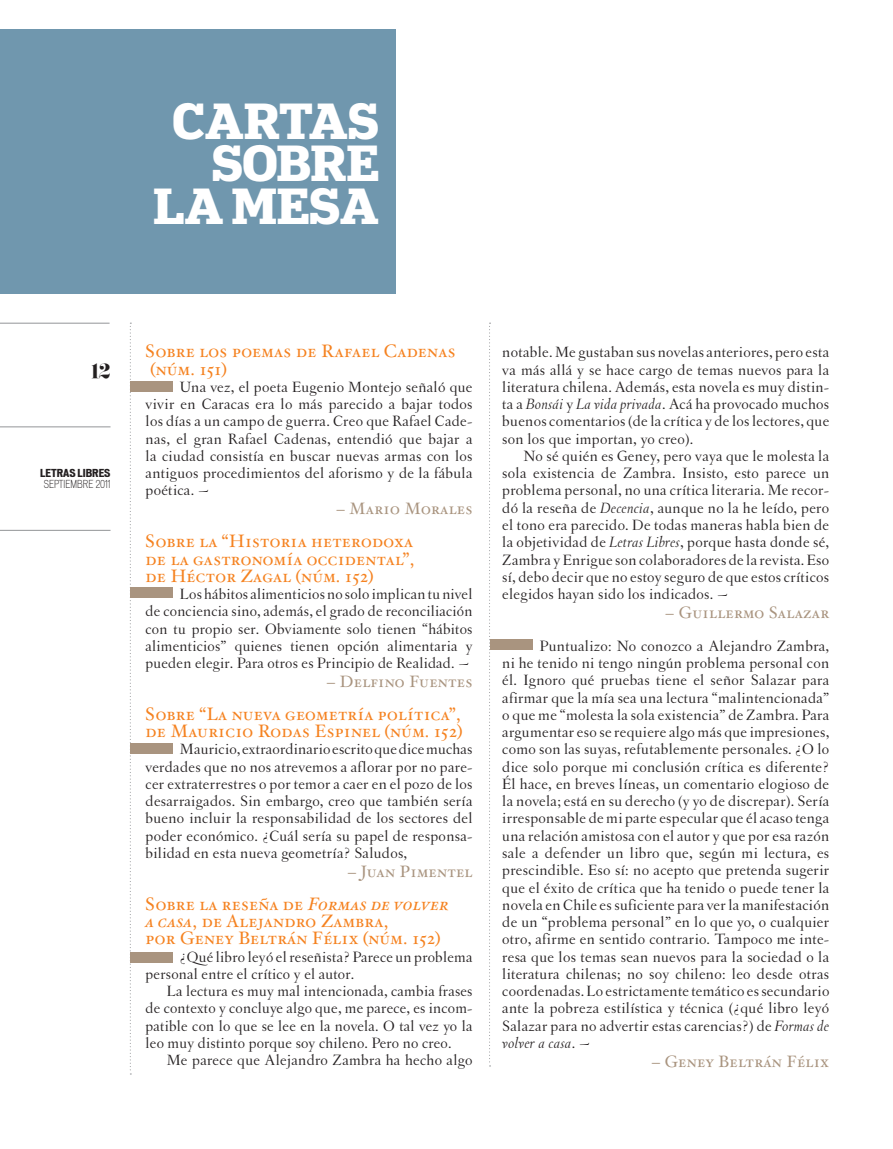
<style>
.page{position:relative;width:893px;height:1149px;background:#fff}
.page>*{position:absolute;margin:0;border:0;box-sizing:border-box;transform-origin:0 0}
.t1{font:700 48px/42px "Popular";letter-spacing:-.005em;color:#fff;text-align:right}
.t2{font:18px/17.2px "Hoefler Txt Roman SC";letter-spacing:.015em;color:#f58220}
.t3{font:18px "Eloquent JF";color:#231f20}
.t4{font:16.5px "Hoefler Txt Roman SC";letter-spacing:.015em;color:#a9947f}
.t5{font:15.75px/17.2px "Letras Oldstyle";letter-spacing:.02em;color:#231f20;text-align:justify}
.t6{font:300 condensed 10.5px "Vonnes";color:#231f20}
.t7{font:700 expanded 10.5px "Vonnes";color:#231f20}
.s1{font-family:"Hoefler Txt SC Italic"}
.s2{font-style:italic}
</style>
<div class="page">
<div style="left:0;top:29px;width:395px;height:265px;background:#7097ae"></div>
<hr style="left:0;top:426px;width:111px;height:1px;background:#939598">
<hr style="left:0;top:530px;width:111px;height:1px;background:#939598">
<hr style="left:0;top:323px;width:110px;height:1px;background:#939598">
<svg style="left:489px;top:322px;width:2px;height:744px"></svg>
<svg style="left:130px;top:322px;width:1px;height:752px"></svg>
<div style="left:130px;top:381px;width:42px;height:11px;background:#a9947f"></div>
<div style="left:130px;top:587px;width:42px;height:10px;background:#a9947f"></div>
<div style="left:130px;top:743px;width:42px;height:10px;background:#a9947f"></div>
<div style="left:130px;top:951px;width:42px;height:10px;background:#a9947f"></div>
<div style="left:490px;top:639px;width:42px;height:10px;background:#a9947f"></div>
<h1 class="t1" style="left:153px;top:99px;width:227px">CARTAS<br>SOBRE<br>LA MESA</h1>
<p class="t3" style="left:91px;top:359px;width:21px">12</p>
<p class="t7" style="left:40px;top:466px;width:72px">LETRAS LIBRES</p>
<p class="t6" style="left:44px;top:477px;width:68px">SEPTIEMBRE 2011</p>
<p class="t2" style="left:146px;top:342px;width:311px">Sobre los poemas de Rafael Cadenas (núm. 151)</p>
<p class="t5" style="left:146px;top:378px;width:328px;text-indent:34px">Una vez, el poeta Eugenio Montejo señaló que vivir en Caracas era lo más parecido a bajar todos los días a un campo de guerra. Creo que Rafael Cade&shy;nas, el gran Rafael Cadenas, entendió que bajar a la ciudad consistía en buscar nuevas armas con los antiguos procedimientos del aforismo y de la fábula poética. ~</p>
<p class="t4" style="left:337px;top:498px;width:137px">– Mario Morales</p>
<p class="t2" style="left:146px;top:532px;width:270px;text-align:justify">Sobre la “Historia heterodoxa de la gastronomía occidental”, de Héctor Zagal (núm. 152)</p>
<p class="t5" style="left:146px;top:585px;width:328px;text-indent:34px">Los hábitos alimenticios no solo implican tu nivel de conciencia sino, además, el grado de reconciliación con tu propio ser. Obviamente solo tienen “hábitos alimenticios” quienes tienen opción alimentaria y pueden elegir. Para otros es Principio de Realidad. ~</p>
<p class="t4" style="left:327px;top:670px;width:147px">– Delfino Fuentes</p>
<p class="t2" style="left:146px;top:704px;width:319px">Sobre “La nueva geometría política”, de Mauricio Rodas Espinel (núm. 152)</p>
<p class="t5" style="left:146px;top:740px;width:328px;text-indent:34px">Mauricio, extraordinario escrito que dice muchas verdades que no nos atrevemos a aflorar por no pare&shy;cer extraterrestres o por temor a caer en el pozo de los desarraigados. Sin embargo, creo que también sería bueno incluir la responsabilidad de los sectores del poder económico. ¿Cuál sería su papel de responsa&shy;bilidad en esta nueva geometría? Saludos,</p>
<p class="t4" style="left:348px;top:860px;width:126px">– Juan Pimentel</p>
<p class="t2" style="left:146px;top:894px;width:304px">Sobre la reseña de <span class="s1">Formas de volver a casa</span>, de Alejandro Zambra,<br>por Geney Beltrán Félix (núm. 152)</p>
<p class="t5" style="left:146px;top:947px;width:328px;text-indent:34px">¿Qué libro leyó el reseñista? Parece un problema personal entre el crítico y el autor.</p>
<p class="t5" style="left:146px;top:982px;width:328px;text-indent:21px">La lectura es muy mal intencionada, cambia frases de contexto y concluye algo que, me parece, es incom&shy;patible con lo que se lee en la novela. O tal vez yo la leo muy distinto porque soy chileno. Pero no creo.</p>
<p class="t5" style="left:167px;top:1051px;width:307px">Me parece que Alejandro Zambra ha hecho algo</p>
<p class="t5" style="left:502px;top:343px;width:328px">notable. Me gustaban sus novelas anteriores, pero esta va más allá y se hace cargo de temas nuevos para la literatura chilena. Además, esta novela es muy distin&shy;ta a <span class="s2">Bonsái</span> y <span class="s2">La vida privada</span>. Acá ha provocado muchos buenos comentarios (de la crítica y de los lectores, que son los que importan, yo creo).</p>
<p class="t5" style="left:502px;top:447px;width:328px;text-indent:21px">No sé quién es Geney, pero vaya que le molesta la sola existencia de Zambra. Insisto, esto parece un problema personal, no una crítica literaria. Me recor&shy;dó la reseña de <span class="s2">Decencia</span>, aunque no la he leído, pero el tono era parecido. De todas maneras habla bien de la objetividad de <span class="s2">Letras Libres</span>, porque hasta donde sé, Zambra y Enrigue son colaboradores de la revista. Eso sí, debo decir que no estoy seguro de que estos críticos elegidos hayan sido los indicados. ~</p>
<p class="t4" style="left:666px;top:601px;width:165px">– Guillermo Salazar</p>
<p class="t5" style="left:502px;top:637px;width:329px;text-indent:38px">Puntualizo: No conozco a Alejandro Zambra, ni he tenido ni tengo ningún problema personal con él. Ignoro qué pruebas tiene el señor Salazar para afirmar que la mía sea una lectura “malintencionada” o que me “molesta la sola existencia” de Zambra. Para argumentar eso se requiere algo más que impresiones, como son las suyas, refutablemente personales. ¿O lo dice solo porque mi conclusión crítica es diferente?<br>Él hace, en breves líneas, un comentario elogioso de la novela; está en su derecho (y yo de discrepar). Sería irresponsable de mi parte especular que él acaso tenga una relación amistosa con el autor y que por esa razón sale a defender un libro que, según mi lectura, es prescindible. Eso sí: no acepto que pretenda sugerir que el éxito de crítica que ha tenido o puede tener la novela en Chile es suficiente para ver la manifestación de un “problema personal” en lo que yo, o cualquier otro, afirme en sentido contrario. Tampoco me inte&shy;resa que los temas sean nuevos para la sociedad o la literatura chilenas; no soy chileno: leo desde otras coordenadas. Lo estrictamente temático es secundario ante la pobreza estilística y técnica (¿qué libro leyó Salazar para no advertir estas carencias?) de <span class="s2">Formas de volver a casa</span>. ~</p>
<p class="t4" style="left:652px;top:1050px;width:179px">– Geney Beltrán Félix</p>
</div>
